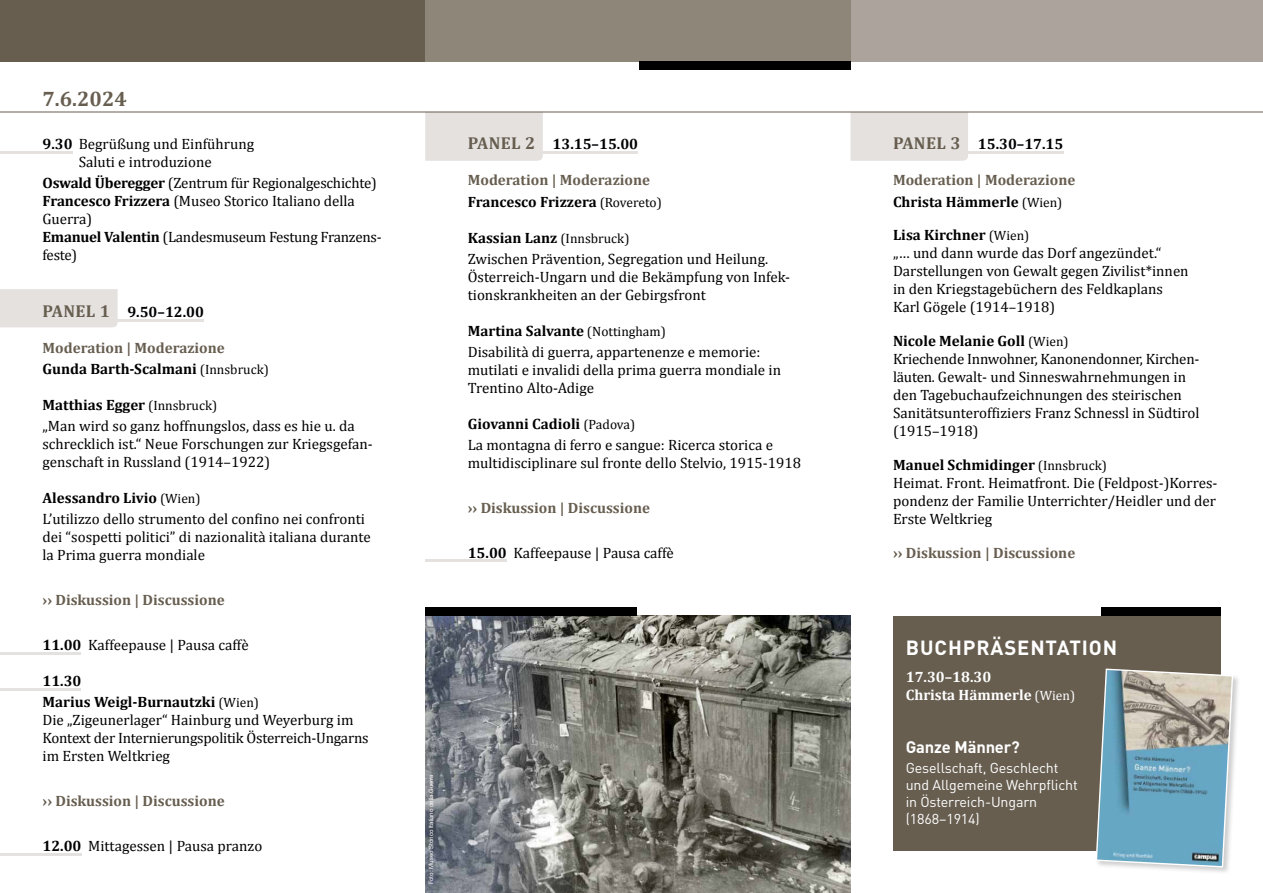
<style>
.page{position:relative;width:1263px;height:893px;background:#fff}
.page>*{position:absolute;margin:0;border:0;box-sizing:border-box;transform-origin:0 0}
.t1{font:700 21px "Cambria";color:#675e50}
.t2{font:700 20.25px "Din OT";letter-spacing:.045em;color:#fff}
.t3{font:700 16.5px "Din OT";letter-spacing:-.01em;color:#fff}
.t4{font:15px/18px "Cambria";color:#000}
.t5{font:700 15px/21px "Cambria";color:#675e50}
.t6{font:700 15px/21px "Cambria";color:#000}
.t7{font:700 15px/18px "Cambria";color:#fff}
.t8{font:14.25px/17.1px "Din OT";letter-spacing:-.01em;color:#fff}
.t9{font:6px "Helvetica Neue";color:#fff}
.s1{font-weight:700}
.s2{font-size:17.25px;color:#675e50}
.s3{color:#000}
.s4{font-weight:400;font-size:13.5px;color:#000}
.s5{font-size:13.5px}
.s6{font-weight:400;font-size:13.5px}
</style>
<div class="page">
<div style="left:425px;top:113px;width:118px;height:48px;background:#e4e1df"></div>
<div style="left:850px;top:113px;width:118px;height:48px;background:#e4e1df"></div>
<div style="left:0;top:289px;width:118px;height:38px;background:#e4e1df"></div>
<div style="left:893px;top:616px;width:327px;height:234px;background:#675e50"></div>
<div style="left:0;top:0;width:425px;height:62px;background:#675e50"></div>
<div style="left:850px;top:0;width:413px;height:62px;background:#aca49c"></div>
<div style="left:425px;top:0;width:425px;height:62px;background:#8f867a"></div>
<div style="left:1095px;top:668px;width:146px;height:207px;background:#000;opacity:.2"></div>
<svg style="left:1095px;top:668px;width:139px;height:200px;background:#87a7b2"></svg>
<hr style="left:0;top:112px;width:1263px;height:1px;background:#675e50">
<div style="left:638px;top:62px;width:212px;height:8px;background:#000"></div>
<div style="left:1101px;top:607px;width:119px;height:9px;background:#000"></div>
<img style="left:425px;top:616px;width:425px;height:277px">
<div style="left:425px;top:607px;width:212px;height:9px;background:#000"></div>
<hr style="left:0;top:152px;width:72px;height:2px;background:#e4e1df">
<hr style="left:110px;top:319px;width:93px;height:3px;background:#e4e1df">
<hr style="left:0;top:652px;width:81px;height:3px;background:#e4e1df">
<hr style="left:0;top:688px;width:81px;height:3px;background:#e4e1df">
<hr style="left:0;top:853px;width:81px;height:3px;background:#e4e1df">
<hr style="left:535px;top:151px;width:103px;height:3px;background:#e4e1df">
<hr style="left:961px;top:151px;width:103px;height:3px;background:#e4e1df">
<hr style="left:425px;top:560px;width:81px;height:2px;background:#e4e1df">
<h1 class="t1" style="left:43px;top:86px;width:86px">7.6.2024</h1>
<p class="t4" style="left:43px;top:135px;width:213px;text-align:center"><span class="s1">9.30</span> Begrüßung und Einführung<br>Saluti e introduzione</p>
<p class="t4" style="left:43px;top:174px;width:339px"><span class="s1">Oswald Überegger</span> (Zentrum für Regionalgeschichte)<br><span class="s1">Francesco Frizzera</span> (Museo Storico Italiano della Guerra)<br><span class="s1">Emanuel Valentin</span> (Landesmuseum Festung Franzens&shy;feste)</p>
<p class="t6" style="left:43px;top:301px;width:163px"><span class="s2">PANEL 1</span> 9.50–12.00</p>
<p class="t5" style="left:43px;top:337px;width:228px">Moderation | Moderazione<br><span class="s3">Gunda Barth-Scalmani</span> <span class="s4">(Innsbruck)</span></p>
<p class="t4" style="left:43px;top:394px;width:314px;line-height:21px"><span class="s1">Matthias Egger</span> <span class="s5">(Innsbruck)<br></span>„Man wird so ganz hoffnungslos, dass es hie u. da</p>
<p class="t4" style="left:43px;top:435px;width:332px">schrecklich ist.“ Neue Forschungen zur Kriegsgefan&shy;genschaft in Russland (1914–1922)</p>
<p class="t4" style="left:43px;top:487px;width:324px;line-height:21px"><span class="s1">Alessandro Livio</span> <span class="s5">(Wien)<br></span>L’utilizzo dello strumento del confino nei confronti</p>
<p class="t4" style="left:43px;top:528px;width:330px">dei “sospetti politici” di nazionalità italiana durante la Prima guerra mondiale</p>
<p class="t5" style="left:43px;top:589px;width:184px">›› Diskussion | Discussione</p>
<p class="t4" style="left:43px;top:636px;width:208px"><span class="s1">11.00</span> Kaffeepause | Pausa caffè</p>
<p class="t6" style="left:43px;top:670px;width:218px">11.30<br>Marius Weigl-Burnautzki <span class="s6">(Wien)</span></p>
<p class="t4" style="left:43px;top:711px;width:328px">Die „Zigeunerlager“ Hainburg und Weyerburg im<br>Kontext der Internierungspolitik Österreich-Ungarns im Ersten Weltkrieg</p>
<p class="t5" style="left:43px;top:790px;width:184px">›› Diskussion | Discussione</p>
<p class="t4" style="left:43px;top:837px;width:221px"><span class="s1">12.00</span> Mittagessen | Pausa pranzo</p>
<p class="t6" style="left:468px;top:133px;width:172px"><span class="s2">PANEL 2</span> 13.15–15.00</p>
<p class="t5" style="left:468px;top:169px;width:196px">Moderation | Moderazione<br><span class="s3">Francesco Frizzera</span> <span class="s4">(Rovereto)</span></p>
<p class="t4" style="left:468px;top:227px;width:302px;line-height:21px"><span class="s1">Kassian Lanz</span> <span class="s5">(Innsbruck)<br></span>Zwischen Prävention, Segregation und Heilung.</p>
<p class="t4" style="left:468px;top:267px;width:322px">Österreich-Ungarn und die Bekämpfung von Infek&shy;tionskrankheiten an der Gebirgsfront</p>
<p class="t4" style="left:468px;top:320px;width:294px;line-height:21px"><span class="s1">Martina Salvante</span> <span class="s5">(Nottingham)<br></span>Disabilità di guerra, appartenenze e memorie:</p>
<p class="t4" style="left:468px;top:360px;width:315px">mutilati e invalidi della prima guerra mondiale in<br>Trentino Alto-Adige</p>
<p class="t4" style="left:468px;top:413px;width:307px;line-height:21px"><span class="s1">Giovanni Cadioli</span> <span class="s5">(Padova)<br></span>La montagna di ferro e sangue: Ricerca storica e</p>
<p class="t4" style="left:468px;top:453px;width:335px">multidisciplinare sul fronte dello Stelvio, 1915-1918</p>
<p class="t5" style="left:468px;top:496px;width:184px">›› Diskussion | Discussione</p>
<p class="t4" style="left:468px;top:543px;width:208px"><span class="s1">15.00</span> Kaffeepause | Pausa caffè</p>
<p class="t9" style="left:427px;top:884px;width:112px;rotate:-90deg">Foto: Museo Storico Italiano della Guerra</p>
<p class="t6" style="left:893px;top:133px;width:172px"><span class="s2">PANEL 3</span> 15.30–17.15</p>
<p class="t5" style="left:893px;top:169px;width:184px">Moderation | Moderazione<br><span class="s3">Christa Hämmerle</span> <span class="s4">(Wien)</span></p>
<p class="t4" style="left:893px;top:226px;width:297px"><span class="s1">Lisa Kirchner</span> <span class="s5">(Wien)<br></span>„… und dann wurde das Dorf angezündet.“ Darstellungen von Gewalt gegen Zivilist*innen in den Kriegstagebüchern des Feldkaplans Karl Gögele (1914–1918)</p>
<p class="t4" style="left:893px;top:332px;width:308px"><span class="s1">Nicole Melanie Goll</span> <span class="s5">(Wien)<br></span>Kriechende Innwohner, Kanonendonner, Kirchen&shy;läuten. Gewalt- und Sinneswahrnehmungen in den Tagebuchaufzeichnungen des steirischen Sanitätsunteroffiziers Franz Schnessl in Südtirol (1915–1918)</p>
<p class="t4" style="left:893px;top:456px;width:326px"><span class="s1">Manuel Schmidinger</span> <span class="s5">(Innsbruck)<br></span>Heimat. Front. Heimatfront. Die (Feldpost-)Korres&shy;pondenz der Familie Unterrichter/Heidler und der Erste Weltkrieg</p>
<p class="t5" style="left:893px;top:542px;width:184px">›› Diskussion | Discussione</p>
<h2 class="t2" style="left:906px;top:634px;width:213px">BUCHPRÄSENTATION</h2>
<p class="t7" style="left:906px;top:667px;width:171px">17.30–18.30<br>Christa Hämmerle <span class="s6">(Wien)</span></p>
<p class="t3" style="left:906px;top:736px;width:116px">Ganze Männer?</p>
<p class="t8" style="left:906px;top:759px;width:173px">Gesellschaft, Geschlecht und Allgemeine Wehrpflicht in Österreich-Ungarn (1868–1914)</p>
</div>
